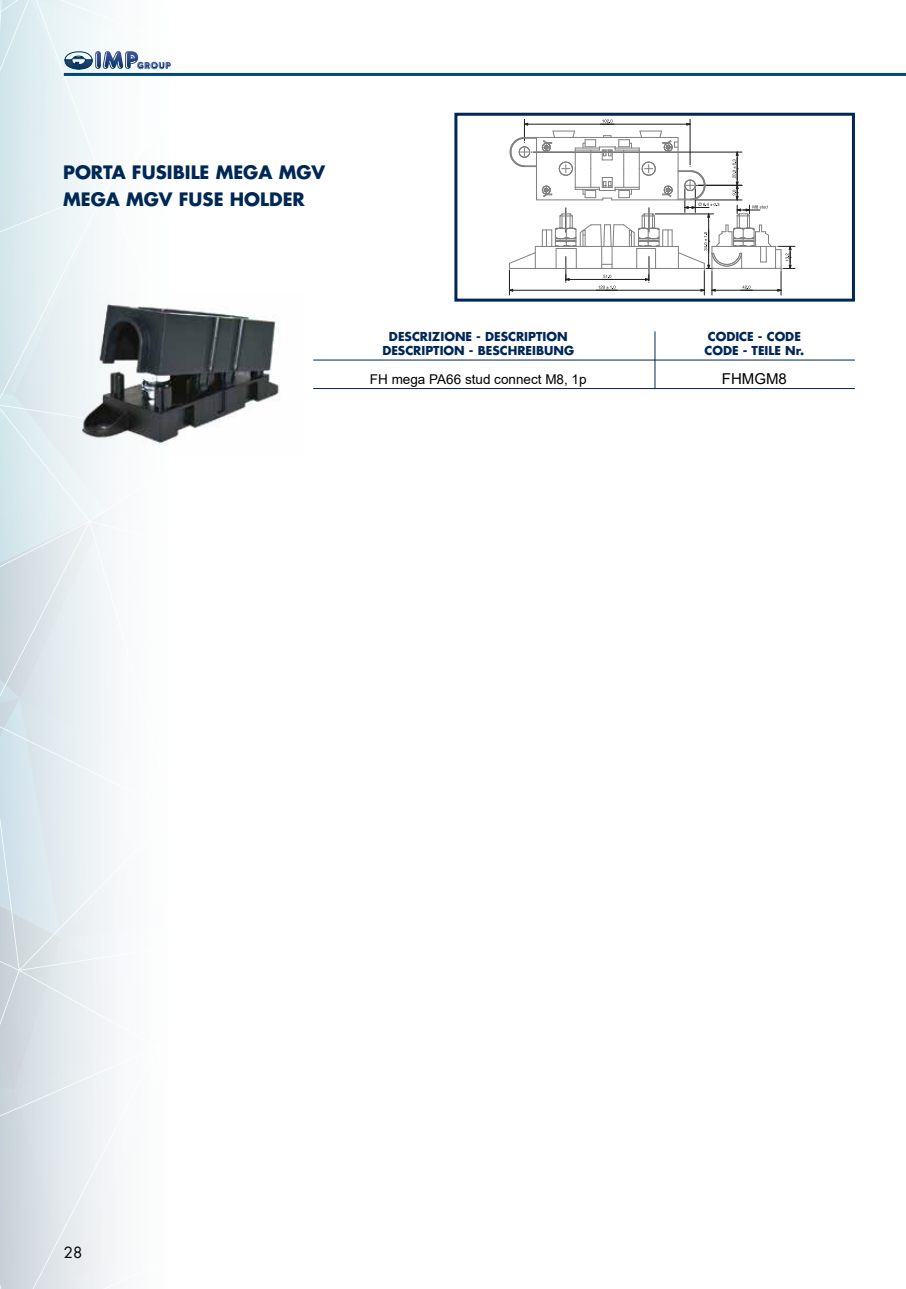
<style>
.page{position:relative;width:906px;height:1289px;background:#fff}
.page>*{position:absolute;margin:0;border:0;box-sizing:border-box;transform-origin:0 0}
.t1{font:700 18px/27px "Futura LT";color:#002856}
.t2{font:15px "Arial";color:#000}
.t3{font:15px "Futura LT";color:#000}
.t4{font:13.5px "Arial";color:#000}
.t5{font:700 12px "Futura LT";color:#002856}
</style>
<div class="page">
<svg style="left:0;top:0;width:177px;height:1288px"></svg>
<hr style="left:64px;top:73px;width:842px;height:3px;background:#00497f">
<hr style="left:313px;top:359px;width:542px;height:1px;background:#002856">
<hr style="left:313px;top:388px;width:542px;height:1px;background:#002856">
<hr style="left:654px;top:331px;width:1px;height:58px;background:#002856">
<img style="left:66px;top:291px;width:214px;height:163px">
<hr style="left:509px;top:290px;width:195px;height:1px;background:#1d1d1b">
<hr style="left:524px;top:124px;width:166px;height:1px;background:#1d1d1b">
<hr style="left:533px;top:152px;width:209px;height:1px;background:#1d1d1b">
<hr style="left:535px;top:246px;width:72px;height:1px;background:#808080">
<hr style="left:509px;top:268px;width:195px;height:1px;background:#808080">
<hr style="left:536px;top:200px;width:67px;height:1px;background:#808080">
<hr style="left:525px;top:137px;width:153px;height:1px;background:#808080">
<svg style="left:510px;top:119px;width:26px;height:48px"></svg>
<hr style="left:536px;top:137px;width:1px;height:63px;background:#808080">
<svg style="left:509px;top:246px;width:27px;height:49px"></svg>
<svg style="left:542px;top:119px;width:253px;height:176px"></svg>
<div style="left:454px;top:113px;width:401px;height:188px;border:3px solid #002856"></div>
<h1 class="t1" style="left:63px;top:158px;width:264px">PORTA FUSIBILE MEGA MGV<br>MEGA MGV FUSE HOLDER</h1>
<p class="t5" style="left:389px;top:328px;width:180px">DESCRIZIONE - DESCRIPTION</p>
<p class="t5" style="left:708px;top:328px;width:95px">CODICE - CODE</p>
<p class="t5" style="left:382px;top:343px;width:193px">DESCRIPTION - BESCHREIBUNG</p>
<p class="t5" style="left:704px;top:343px;width:101px">CODE - TEILE Nr.</p>
<p class="t4" style="left:370px;top:370px;width:218px">FH mega PA66 stud connect M8, 1p</p>
<p class="t2" style="left:722px;top:368px;width:66px">FHMGM8</p>
<p class="t3" style="left:64px;top:1243px;width:20px">28</p>
</div>
